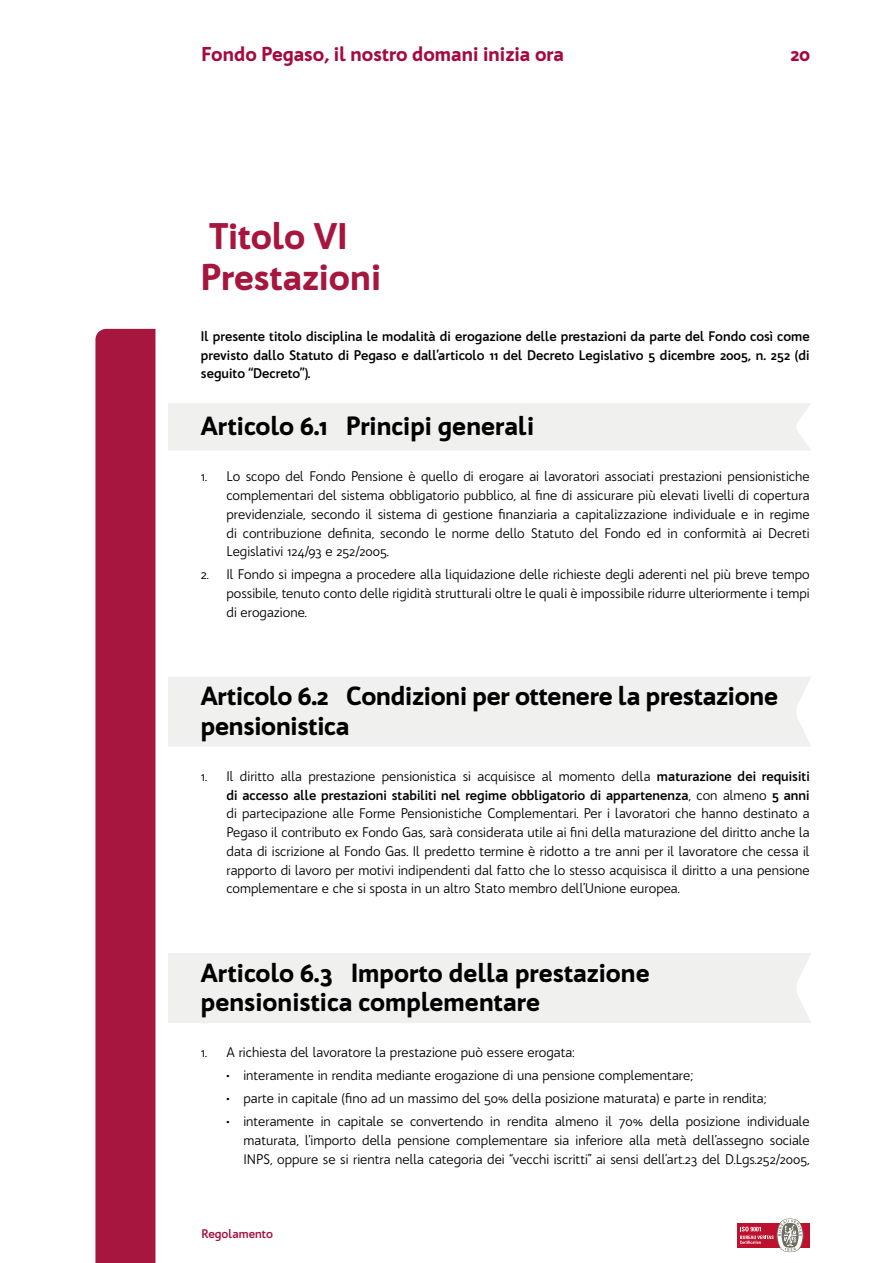
<style>
.page{position:relative;width:893px;height:1263px;background:#fff}
.page>*{position:absolute;margin:0;border:0;box-sizing:border-box;transform-origin:0 0}
.t1{font:900 36px/41.4px "Bw Quinta Pro";color:#a7163e}
.t2{font:900 25.5px/29.2px "Bw Quinta Pro";color:#000}
.t3{font:900 19.5px "Bw Quinta Pro";color:#a60a3d}
.t4{font:13.5px/18.8px "Bw Quinta Pro";color:#000;text-align:justify}
.t5{font:700 13.5px/18.8px "Bw Quinta Pro";color:#000;text-align:justify}
.t6{font:700 12px "Bw Quinta Pro";color:#a60a3d}
.s1{font-weight:700}
</style>
<div class="page">
<div style="left:737px;top:1223px;width:73px;height:25px;background:#bd112f"></div>
<svg style="left:740px;top:1218px;width:64px;height:34px"></svg>
<div style="left:168px;top:677px;width:643px;height:70px;background:#f0f0ef"></div>
<div style="left:168px;top:953px;width:643px;height:70px;background:#f0f0ef"></div>
<div style="left:168px;top:403px;width:643px;height:47px;background:#f0f0ef"></div>
<div style="left:95px;top:329px;width:60px;height:934px;background:#a7163e"></div>
<h3 class="t3" style="left:201px;top:42px;width:364px">Fondo Pegaso, il nostro domani inizia ora</h3>
<h1 class="t1" style="left:201px;top:215px;width:182px">Titolo VI<br>Prestazioni</h1>
<h3 class="t3" style="left:790px;top:42px;width:21px">20</h3>
<p class="t5" style="left:201px;top:327px;width:610px">Il presente titolo disciplina le modalità di erogazione delle prestazioni da parte del Fondo così come previsto dallo Statuto di Pegaso e dall’articolo 11 del Decreto Legislativo 5 dicembre 2005, n. 252 (di seguito “Decreto”).</p>
<h2 class="t2" style="left:201px;top:412px;width:335px">Articolo 6.1 Principi generali</h2>
<p class="t4" style="left:226px;top:467px;width:585px;text-indent:-26px">1. Lo scopo del Fondo Pensione è quello di erogare ai lavoratori associati prestazioni pensionistiche complementari del sistema obbligatorio pubblico, al fine di assicurare più elevati livelli di copertura previdenziale, secondo il sistema di gestione finanziaria a capitalizzazione individuale e in regime di contribuzione definita, secondo le norme dello Statuto del Fondo ed in conformità ai Decreti Legislativi 124/93 e 252/2005.</p>
<p class="t4" style="left:226px;top:565px;width:585px;text-indent:-26px">2. Il Fondo si impegna a procedere alla liquidazione delle richieste degli aderenti nel più breve tempo possibile, tenuto conto delle rigidità strutturali oltre le quali è impossibile ridurre ulteriormente i tempi di erogazione.</p>
<h2 class="t2" style="left:201px;top:682px;width:579px">Articolo 6.2 Condizioni per ottenere la prestazione pensionistica</h2>
<p class="t4" style="left:226px;top:766px;width:585px;text-indent:-26px">1. Il diritto alla prestazione pensionistica si acquisisce al momento della <span class="s1">maturazione dei requisiti di accesso alle prestazioni stabiliti nel regime obbligatorio di appartenenza</span>, con almeno <span class="s1">5 anni </span>di partecipazione alle Forme Pensionistiche Complementari. Per i lavoratori che hanno destinato a Pegaso il contributo ex Fondo Gas, sarà considerata utile ai fini della maturazione del diritto anche la data di iscrizione al Fondo Gas. Il predetto termine è ridotto a tre anni per il lavoratore che cessa il rapporto di lavoro per motivi indipendenti dal fatto che lo stesso acquisisca il diritto a una pensione complementare e che si sposta in un altro Stato membro dell’Unione europea.</p>
<h2 class="t2" style="left:201px;top:958px;width:450px">Articolo 6.3 Importo della prestazione pensionistica complementare</h2>
<p class="t4" style="left:201px;top:1043px;width:375px">1. A richiesta del lavoratore la prestazione può essere erogata:</p>
<p class="t4" style="left:226px;top:1066px;width:468px">• interamente in rendita mediante erogazione di una pensione complementare;</p>
<p class="t4" style="left:226px;top:1089px;width:541px">• parte in capitale (fino ad un massimo del 50% della posizione maturata) e parte in rendita;</p>
<p class="t4" style="left:243px;top:1112px;width:568px;text-indent:-17px">• interamente in capitale se convertendo in rendita almeno il 70% della posizione individuale maturata, l’importo della pensione complementare sia inferiore alla metà dell’assegno sociale INPS, oppure se si rientra nella categoria dei “vecchi iscritti” ai sensi dell’art.23 del D.Lgs.252/2005,</p>
<p class="t6" style="left:201px;top:1226px;width:73px">Regolamento</p>
</div>
